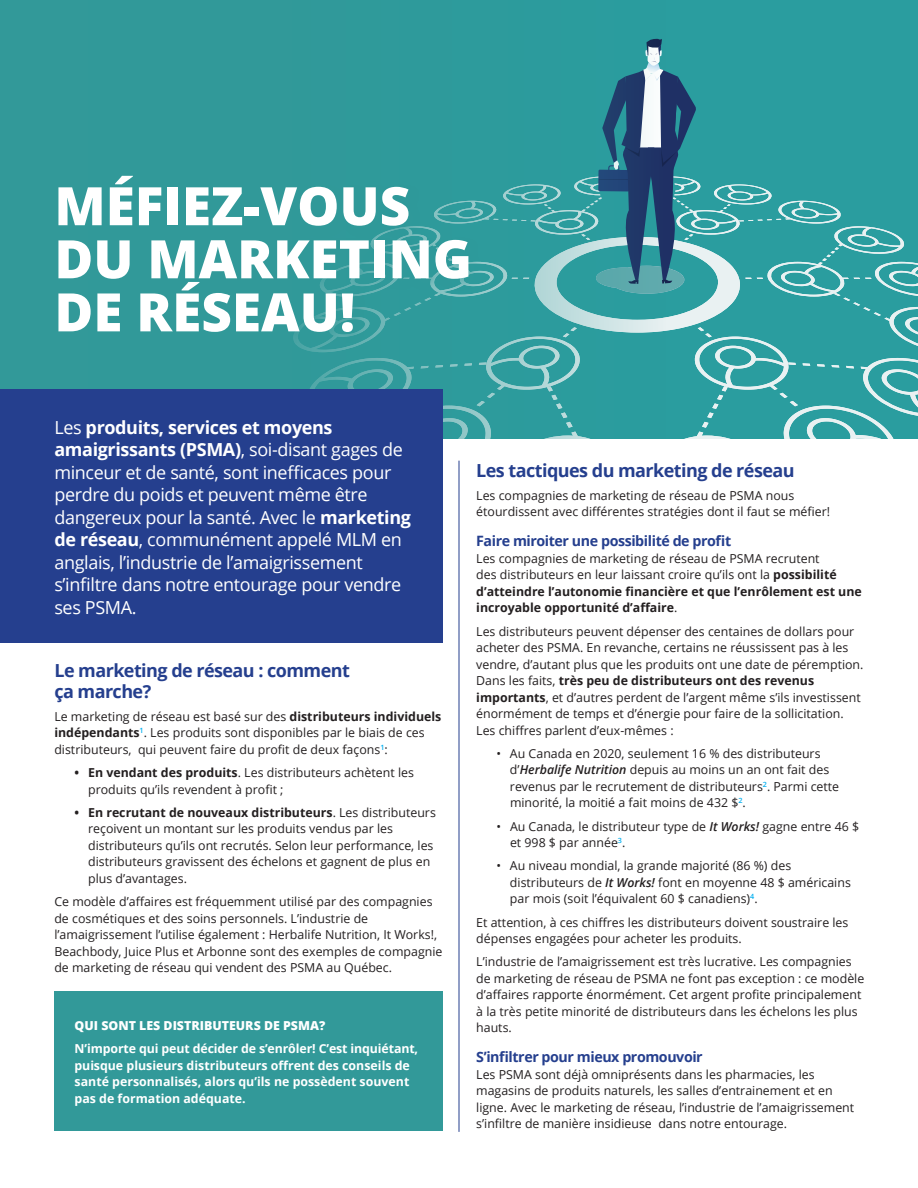
<style>
.page{position:relative;width:918px;height:1188px;background:#fff}
.page>*{position:absolute;margin:0;border:0;box-sizing:border-box;transform-origin:0 0}
.t1{font:800 53.1px/53.1px "Open Sans";color:#fff}
.t2{font:18px/22.5px "Open Sans";letter-spacing:-.02em;color:#fff}
.t3{font:700 18px/21px "Open Sans";letter-spacing:-.03em;color:#253f8e}
.t4{font:700 14.25px "Open Sans";letter-spacing:-.03em;color:#253f8e}
.t5{font:12.3px/16.5px "Open Sans";color:#231f20}
.t6{font:700 12.3px/16.5px "Open Sans";color:#231f20}
.t7{font:700 12.3px/16.5px "Open Sans";color:#fff}
.t8{font:800 12.3px "Open Sans";color:#fff}
.s1{font-weight:700}
.s2{font-weight:400}
.s3{font-weight:600;font-style:italic}
</style>
<div class="page">
<div style="left:0;top:0;width:918px;height:438px;background:#329999"></div>
<svg style="left:297px;top:38px;width:621px;height:400px"></svg>
<div style="left:54px;top:992px;width:388px;height:139px;background:#329999"></div>
<hr style="left:459px;top:461px;width:1px;height:671px;background:#253f8e">
<div style="left:55px;top:173px;width:426px;height:172px;background:#329999"></div>
<div style="left:0;top:389px;width:442px;height:254px;background:#253f8e"></div>
<h1 class="t1" style="left:54px;top:177px;width:419px">MÉFIEZ-VOUS<br>DU MARKETING<br>DE RÉSEAU!</h1>
<p class="t2" style="left:54px;top:416px;width:358px">Les <span class="s1">produits, services et moyens amaigrissants (PSMA)</span>, soi-disant gages de minceur et de santé, sont inefficaces pour perdre du poids et peuvent même être dangereux pour la santé. Avec le <span class="s1">marketing de réseau</span>, communément appelé MLM en anglais, l’industrie de l’amaigrissement s’infiltre dans notre entourage pour vendre ses PSMA.</p>
<h2 class="t3" style="left:54px;top:659px;width:297px">Le marketing de réseau : comment ça marche?</h2>
<p class="t5" style="left:54px;top:708px;width:389px">Le marketing de réseau est basé sur des <span class="s1">distributeurs individuels indépendants</span><sup>1</sup>. Les produits sont disponibles par le biais de ces distributeurs, qui peuvent faire du profit de deux façons<sup>1</sup>:</p>
<p class="t5" style="left:88px;top:764px;width:327px;text-indent:-14px"><span class="s1">• En vendant des produits</span>. Les distributeurs achètent les produits qu’ils revendent à profit ;</p>
<p class="t5" style="left:88px;top:804px;width:349px;text-indent:-14px"><span class="s1">• En recrutant de nouveaux distributeurs</span>. Les distributeurs reçoivent un montant sur les produits vendus par les distributeurs qu’ils ont recrutés. Selon leur performance, les distributeurs gravissent des échelons et gagnent de plus en plus d’avantages.</p>
<p class="t5" style="left:54px;top:893px;width:390px">Ce modèle d’affaires est fréquemment utilisé par des compagnies de cosmétiques et des soins personnels. L’industrie de l’amaigrissement l’utilise également : Herbalife Nutrition, It Works!, Beachbody, Juice Plus et Arbonne sont des exemples de compagnie de marketing de réseau qui vendent des PSMA au Québec.</p>
<p class="t8" style="left:75px;top:1016px;width:252px">QUI SONT LES DISTRIBUTEURS DE PSMA?</p>
<p class="t7" style="left:75px;top:1040px;width:345px">N’importe qui peut décider de s’enrôler! C’est inquiétant, puisque plusieurs distributeurs offrent des conseils de santé personnalisés, alors qu’ils ne possèdent souvent pas de formation adéquate.</p>
<h2 class="t3" style="left:476px;top:459px;width:320px">Les tactiques du marketing de réseau</h2>
<p class="t5" style="left:476px;top:487px;width:355px">Les compagnies de marketing de réseau de PSMA nous étourdissent avec différentes stratégies dont il faut se méfier!</p>
<p class="t4" style="left:476px;top:531px;width:256px">Faire miroiter une possibilité de profit</p>
<p class="t6" style="left:476px;top:550px;width:387px"><span class="s2">Les compagnies de marketing de réseau de PSMA recrutent<br>des distributeurs en leur laissant croire qu’ils ont la</span> possibilité d’atteindre l’autonomie financière et que l’enrôlement est une incroyable opportunité d’affaire<span class="s2">.</span></p>
<p class="t5" style="left:476px;top:623px;width:389px">Les distributeurs peuvent dépenser des centaines de dollars pour acheter des PSMA. En revanche, certains ne réussissent pas à les vendre, d’autant plus que les produits ont une date de péremption.<br>Dans les faits, <span class="s1">très peu de distributeurs ont des revenus importants</span>, et d’autres perdent de l’argent même s’ils investissent énormément de temps et d’énergie pour faire de la sollicitation.<br>Les chiffres parlent d’eux-mêmes :</p>
<p class="t5" style="left:510px;top:745px;width:331px;text-indent:-14px">• Au Canada en 2020, seulement 16 % des distributeurs d’<span class="s3">Herbalife Nutrition</span> depuis au moins un an ont fait des revenus par le recrutement de distributeurs<sup>2</sup>. Parmi cette minorité, la moitié a fait moins de 432 $<sup>2</sup>.</p>
<p class="t5" style="left:510px;top:818px;width:351px;text-indent:-14px">• Au Canada, le distributeur type de <span class="s3">It Works!</span> gagne entre 46 $ et 998 $ par année<sup>3</sup>.</p>
<p class="t5" style="left:510px;top:857px;width:342px;text-indent:-14px">• Au niveau mondial, la grande majorité (86 %) des distributeurs de <span class="s3">It Works!</span> font en moyenne 48 $ américains par mois (soit l’équivalent 60 $ canadiens)<sup>4</sup>.</p>
<p class="t5" style="left:476px;top:914px;width:374px">Et attention, à ces chiffres les distributeurs doivent soustraire les dépenses engagées pour acheter les produits.</p>
<p class="t5" style="left:476px;top:953px;width:390px">L’industrie de l’amaigrissement est très lucrative. Les compagnies de marketing de réseau de PSMA ne font pas exception : ce modèle d’affaires rapporte énormément. Cet argent profite principalement à la très petite minorité de distributeurs dans les échelons les plus hauts.</p>
<p class="t4" style="left:476px;top:1047px;width:228px">S’infiltrer pour mieux promouvoir</p>
<p class="t5" style="left:476px;top:1066px;width:380px">Les PSMA sont déjà omniprésents dans les pharmacies, les magasins de produits naturels, les salles d’entrainement et en ligne. Avec le marketing de réseau, l’industrie de l’amaigrissement s’infiltre de manière insidieuse dans notre entourage.</p>
</div>
